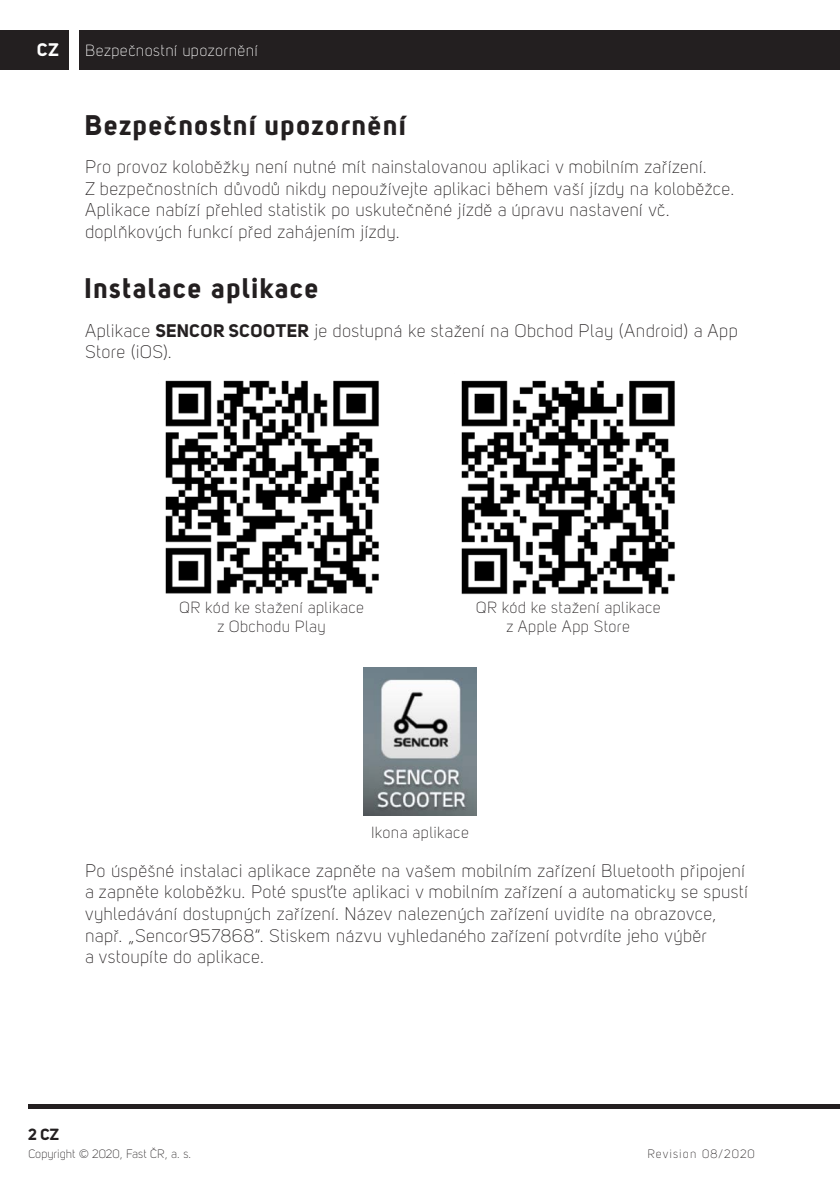
<style>
.page{position:relative;width:840px;height:1191px;background:#fff}
.page>*{position:absolute;margin:0;border:0;box-sizing:border-box;transform-origin:0 0}
._1_NADPIS{font:28px "Uni Sans PRO Bold";letter-spacing:.055em;color:#231f20}
.B{font:18px/21.6px "Uni Sans PRO Light";letter-spacing:.015em;color:#231f20}
.t1{font:18px "Uni Sans PRO Bold";color:#fff}
.popisek{font:16px/19.2px "Uni Sans PRO Light";letter-spacing:.02em;color:#231f20;text-align:center}
.t2{font:16px "Uni Sans PRO Light";letter-spacing:.025em;color:#fff}
.t3{font:16px "Uni Sans PRO Bold";color:#231f20}
.t4{font:12px "Uni Sans PRO Light";color:#231f20}
.t5{font:12px "Uni Sans PRO Light";letter-spacing:.09em;color:#231f20}
.s1{font-family:"Uni Sans PRO Bold"}
</style>
<div class="page">
<div style="left:0;top:30px;width:68px;height:39px;background:#231f20"></div>
<div style="left:79px;top:30px;width:760px;height:39px;background:#231f20"></div>
<hr style="left:28px;top:1104px;width:811px;height:4px;background:#231f20">
<img style="left:461px;top:380px;width:214px;height:214px">
<img style="left:165px;top:380px;width:214px;height:214px">
<img style="left:363px;top:667px;width:113px;height:148px">
<p class="t1" style="left:38px;top:39px;width:23px">CZ</p>
<p class="t2" style="left:85px;top:41px;width:174px">Bezpečnostní upozornění</p>
<p class="_1_NADPIS" style="left:85px;top:107px;width:322px">Bezpečnostní upozornění</p>
<p class="B" style="left:85px;top:156px;width:650px">Pro provoz koloběžky není nutné mít nainstalovanou aplikaci v mobilním zařízení.<br>Z bezpečnostních důvodů nikdy nepoužívejte aplikaci během vaší jízdy na koloběžce.<br>Aplikace nabízí přehled statistik po uskutečněné jízdě a úpravu nastavení vč. doplňkových funkcí před zahájením jízdy.</p>
<p class="_1_NADPIS" style="left:85px;top:271px;width:235px">Instalace aplikace</p>
<p class="B" style="left:85px;top:320px;width:653px">Aplikace <span class="s1">SENCOR SCOOTER</span> je dostupná ke stažení na Obchod Play (Android) a App<br>Store (iOS).</p>
<p class="popisek" style="left:179px;top:598px;width:186px">QR kód ke stažení aplikace z Obchodu Play</p>
<p class="popisek" style="left:475px;top:598px;width:186px">QR kód ke stažení aplikace z Apple App Store</p>
<p class="popisek" style="left:371px;top:823px;width:99px">Ikona aplikace</p>
<p class="B" style="left:85px;top:859px;width:664px">Po úspěšné instalaci aplikace zapněte na vašem mobilním zařízení Bluetooth připojení a zapněte koloběžku. Poté spusťte aplikaci v mobilním zařízení a automaticky se spustí vyhledávání dostupných zařízení. Název nalezených zařízení uvidíte na obrazovce, např. „Sencor957868“. Stiskem názvu vyhledaného zařízení potvrdíte jeho výběr<br>a vstoupíte do aplikace.</p>
<p class="t3" style="left:28px;top:1124px;width:32px">2 CZ</p>
<p class="t4" style="left:28px;top:1147px;width:164px">Copyright © 2020, Fast ČR, a. s.</p>
<p class="t5" style="left:647px;top:1147px;width:109px">Revision 08/2020</p>
</div>
